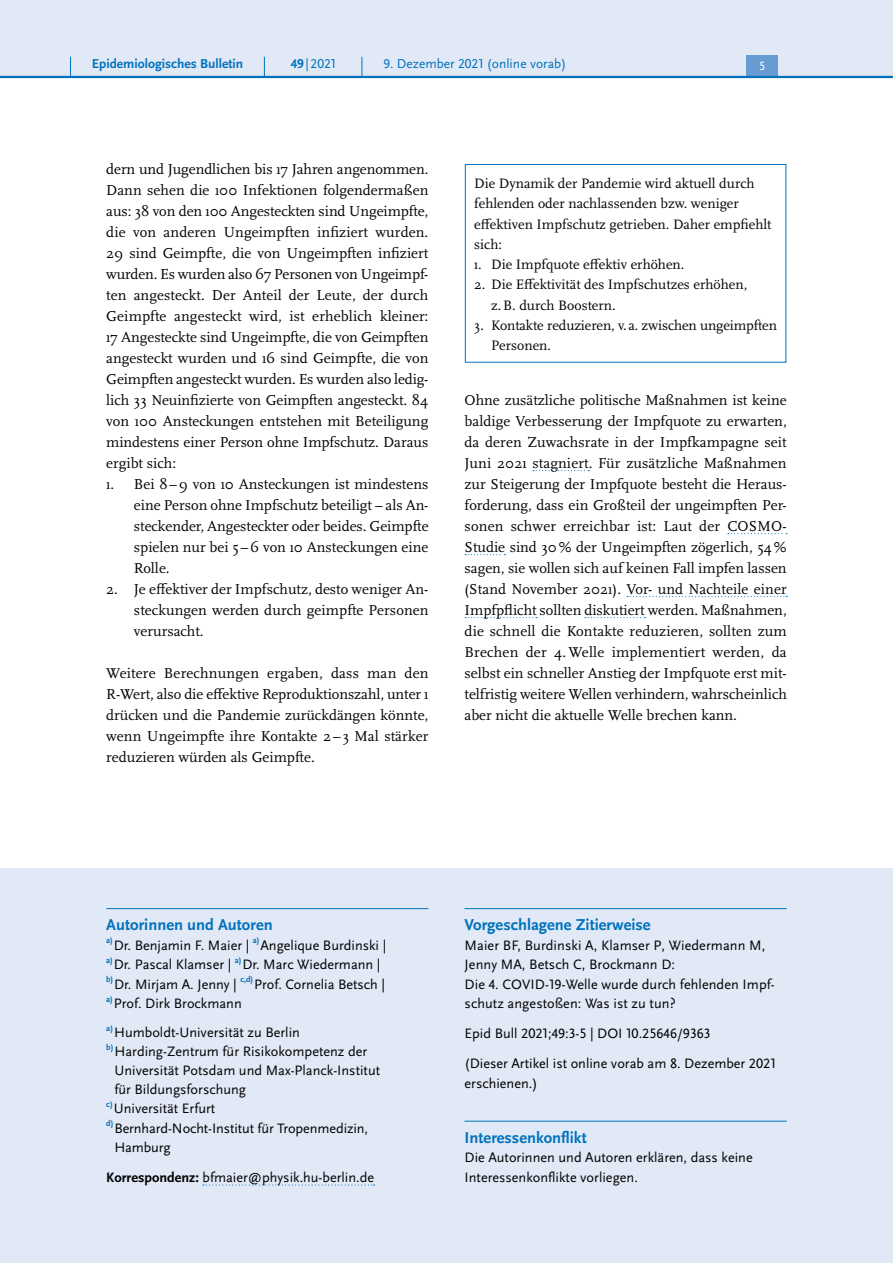
<style>
.page{position:relative;width:893px;height:1263px;background:#fff}
.page>*{position:absolute;margin:0;border:0;box-sizing:border-box;transform-origin:0 0}
.H4_-_Anhang_allerers{font:700 16.5px "Scala Sans Pro";color:#0072bc}
.P_-_Fließtext{font:15px/21px "Scala Pro";color:#000;text-align:justify}
.P_-_Fließtext_Einzug{font:15px/21px "Scala Pro";color:#000;text-align:justify}
.P_-_Anhang{font:14.25px/19.5px "Scala Sans Pro";color:#000}
.P_-_Fließtext_Kasten{font:14.25px/20.2px "Scala Pro";color:#000}
.t1{font:13.5px "Scala Sans Pro";color:#0072bc}
.t2{font:700 13.5px "Scala Sans Pro";color:#0072bc}
.t3{font:12.45px "Scala Sans Pro";color:#fff}
.s1{font-weight:700}
</style>
<div class="page">
<svg style="left:533px;top:470px;width:56px;height:1px"></svg>
<svg style="left:728px;top:533px;width:59px;height:1px"></svg>
<svg style="left:465px;top:554px;width:41px;height:1px"></svg>
<svg style="left:627px;top:596px;width:160px;height:1px"></svg>
<svg style="left:465px;top:617px;width:72px;height:1px"></svg>
<svg style="left:585px;top:617px;width:60px;height:1px"></svg>
<div style="left:0;top:868px;width:893px;height:395px;background:#e1e8f6"></div>
<hr style="left:106px;top:908px;width:322px;height:1px;background:#0072bc">
<svg style="left:203px;top:1184px;width:172px;height:1px"></svg>
<hr style="left:465px;top:908px;width:322px;height:1px;background:#0072bc">
<hr style="left:465px;top:1121px;width:322px;height:1px;background:#0072bc">
<div style="left:465px;top:164px;width:321px;height:199px;border:1px solid #0072bc"></div>
<div style="left:0;top:0;width:893px;height:77px;background:#e1e8f6"></div>
<div style="left:746px;top:55px;width:32px;height:21px;background:#679bd2"></div>
<hr style="left:0;top:76px;width:893px;height:2px;background:#0072bc">
<svg style="left:70px;top:57px;width:1px;height:19px"></svg>
<svg style="left:264px;top:57px;width:1px;height:19px"></svg>
<svg style="left:362px;top:57px;width:1px;height:19px"></svg>
<p class="t2" style="left:92px;top:55px;width:153px">Epidemiologisches Bulletin</p>
<p class="t1" style="left:291px;top:55px;width:47px"><span class="s1">49</span>|2021</p>
<p class="t1" style="left:383px;top:55px;width:184px">9. Dezember 2021 (online vorab)</p>
<p class="t3" style="left:759px;top:59px;width:8px">5</p>
<p class="P_-_Fließtext" style="left:106px;top:158px;width:324px">dern und Jugendlichen bis 17 Jahren angenommen.<br>Dann sehen die 100 Infektionen folgendermaßen aus: 38 von den 100 Angesteckten sind Ungeimpfte, die von anderen Ungeimpften infiziert wurden.<br>29 sind Geimpfte, die von Ungeimpften infiziert wurden. Es wurden also 67 Personen von Ungeimpf&shy;ten angesteckt. Der Anteil der Leute, der durch Geimpfte angesteckt wird, ist erheblich kleiner:<br>17 Angesteckte sind Ungeimpfte, die von Geimpften angesteckt wurden und 16 sind Geimpfte, die von Geimpften angesteckt wurden. Es wurden also ledig&shy;lich 33 Neuinfizierte von Geimpften angesteckt. 84 von 100 Ansteckungen entstehen mit Beteiligung mindestens einer Person ohne Impfschutz. Daraus ergibt sich:</p>
<p class="P_-_Fließtext_Einzug" style="left:134px;top:473px;width:296px;text-indent:-28px">1. Bei 8–9 von 10 Ansteckungen ist mindestens eine Person ohne Impfschutz beteiligt – als An&shy;steckender, Angesteckter oder beides. Geimpfte spielen nur bei 5–6 von 10 Ansteckungen eine Rolle.</p>
<p class="P_-_Fließtext" style="left:134px;top:578px;width:296px;text-indent:-28px">2. Je effektiver der Impfschutz, desto weniger An&shy;steckungen werden durch geimpfte Personen verursacht.</p>
<p class="P_-_Fließtext" style="left:106px;top:662px;width:324px">Weitere Berechnungen ergaben, dass man den R-Wert, also die effektive Reproduktionszahl, unter 1 drücken und die Pandemie zurückdängen könnte, wenn Ungeimpfte ihre Kontakte 2 – 3 Mal stärker reduzieren würden als Geimpfte.</p>
<p class="P_-_Fließtext_Kasten" style="left:474px;top:173px;width:299px">Die Dynamik der Pandemie wird aktuell durch fehlenden oder nachlassenden bzw. weniger effektiven Impfschutz getrieben. Daher empfiehlt sich:</p>
<p class="P_-_Fließtext_Kasten" style="left:474px;top:254px;width:212px">1. Die Impfquote effektiv erhöhen.</p>
<p class="P_-_Fließtext_Kasten" style="left:491px;top:274px;width:257px;text-indent:-17px">2. Die Effektivität des Impfschutzes erhöhen, z.B. durch Boostern.</p>
<p class="P_-_Fließtext_Kasten" style="left:491px;top:315px;width:287px;text-indent:-17px">3. Kontakte reduzieren, v.a. zwischen ungeimpften<br>Personen.</p>
<p class="P_-_Fließtext" style="left:465px;top:389px;width:324px">Ohne zusätzliche politische Maßnahmen ist keine baldige Verbesserung der Impfquote zu erwarten, da deren Zuwachsrate in der Impfkampagne seit Juni 2021 stagniert. Für zusätzliche Maßnahmen zur Steigerung der Impfquote besteht die Heraus&shy;forderung, dass ein Großteil der ungeimpften Per&shy;sonen schwer erreichbar ist: Laut der COSMO-Studie sind 30% der Ungeimpften zögerlich, 54% sagen, sie wollen sich auf keinen Fall impfen lassen (Stand November 2021). Vor- und Nachteile einer Impfpflicht sollten diskutiert werden. Maßnahmen, die schnell die Kontakte reduzieren, sollten zum Brechen der 4.Welle implementiert werden, da selbst ein schneller Anstieg der Impfquote erst mit&shy;telfristig weitere Wellen verhindern, wahrscheinlich aber nicht die aktuelle Welle brechen kann.</p>
<h4 class="H4_-_Anhang_allerers" style="left:106px;top:915px;width:168px">Autorinnen und Autoren</h4>
<p class="P_-_Anhang" style="left:106px;top:935px;width:281px"><sup>a)</sup>Dr. Benjamin F. Maier | <sup>a)</sup>Angelique Burdinski | <sup>a)</sup>Dr. Pascal Klamser | <sup>a)</sup>Dr. Marc Wiedermann | <sup>b)</sup>Dr. Mirjam A. Jenny | <sup>c,d)</sup>Prof. Cornelia Betsch | <sup>a)</sup>Prof. Dirk Brockmann</p>
<p class="P_-_Anhang" style="left:106px;top:1023px;width:195px"><sup>a)</sup> Humboldt-Universität zu Berlin</p>
<p class="P_-_Anhang" style="left:114px;top:1042px;width:267px;line-height:18.8px;text-indent:-8px"><sup>b)</sup> Harding-Zentrum für Risikokompetenz der<br>Universität Potsdam und Max-Planck-Institut für Bildungsforschung</p>
<p class="P_-_Anhang" style="left:106px;top:1098px;width:111px"><sup>c)</sup> Universität Erfurt</p>
<p class="P_-_Anhang" style="left:114px;top:1118px;width:255px;text-indent:-8px"><sup>d)</sup> Bernhard-Nocht-Institut für Tropenmedizin,<br>Hamburg</p>
<p class="P_-_Anhang" style="left:106px;top:1167px;width:269px"><span class="s1">Korrespondenz:</span> bfmaier@physik.hu-berlin.de</p>
<h4 class="H4_-_Anhang_allerers" style="left:465px;top:915px;width:188px">Vorgeschlagene Zitierweise</h4>
<p class="P_-_Anhang" style="left:465px;top:935px;width:312px">Maier BF, Burdinski A, Klamser P, Wiedermann M, Jenny MA, Betsch C, Brockmann D:<br>Die 4. COVID-19-Welle wurde durch fehlenden Impf&shy;schutz angestoßen: Was ist zu tun?</p>
<p class="P_-_Anhang" style="left:465px;top:1023px;width:247px">Epid Bull 2021;49:3-5 | DOI 10.25646/9363</p>
<p class="P_-_Anhang" style="left:465px;top:1053px;width:313px">(Dieser Artikel ist online vorab am 8. Dezember 2021 erschienen.)</p>
<h4 class="H4_-_Anhang_allerers" style="left:465px;top:1127px;width:124px">Interessenkonflikt</h4>
<p class="P_-_Anhang" style="left:465px;top:1147px;width:290px">Die Autorinnen und Autoren erklären, dass keine<br>Interessenkonflikte vorliegen.</p>
</div>
